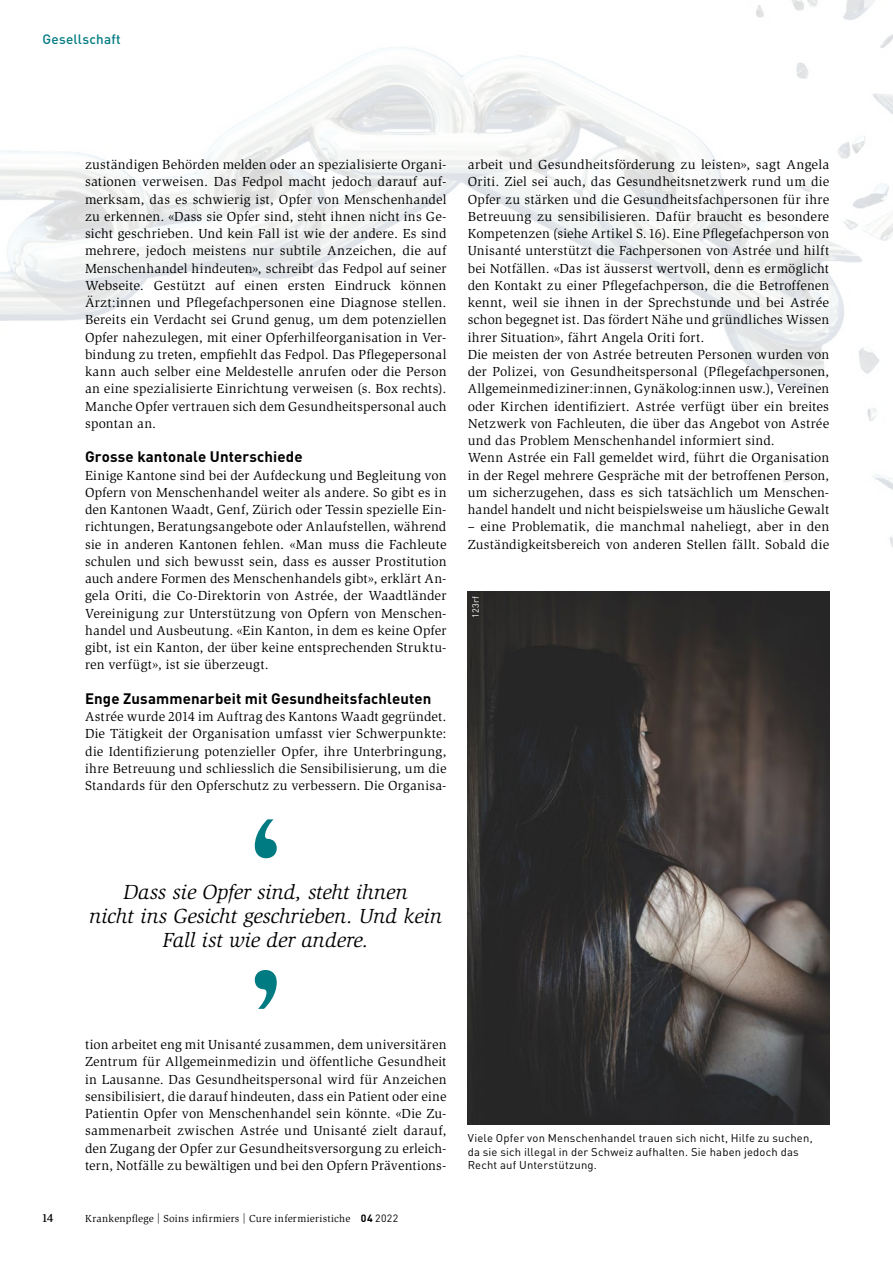
<style>
.page{position:relative;width:893px;height:1263px;background:#fff}
.page>*{position:absolute;margin:0;border:0;box-sizing:border-box;transform-origin:0 0}
.t1{font:italic 21px/24px "Slimbach Std";letter-spacing:-.005em;color:#000;text-align:center}
.t2{font:700 15px "DIN Pro";letter-spacing:.01em;color:#000}
.t3{font:13.5px/17.2px "Slimbach Std";letter-spacing:.015em;color:#000;text-align:justify}
.t4{font:500 13.5px "DIN Pro";letter-spacing:.015em;color:#007b81}
.t5{font:700 12px "Esta Pro";color:#000}
.t6{font:11.25px/13.5px "DIN Pro";letter-spacing:.02em;color:#000}
.t7{font:10.5px "Slimbach Std";letter-spacing:.025em;color:#000}
.t8{font:9px "DIN Pro";letter-spacing:.04em;color:#fff}
.s1{font-family:"DIN Pro";font-weight:700}
.s2{font-family:"DIN Pro"}
</style>
<div class="page">
<img style="left:0;top:0;width:893px;height:698px">
<img style="left:468px;top:591px;width:361px;height:533px">
<svg style="left:255px;top:819px;width:22px;height:39px"></svg>
<svg style="left:255px;top:970px;width:22px;height:39px"></svg>
<p class="t4" style="left:43px;top:30px;width:80px">Gesellschaft</p>
<p class="t3" style="left:85px;top:156px;width:363px">zuständigen Behörden melden oder an spezialisierte Organi&shy;sationen verweisen. Das Fedpol macht jedoch darauf auf&shy;merksam, das es schwierig ist, Opfer von Menschenhandel zu erkennen. «Dass sie Opfer sind, steht ihnen nicht ins Ge&shy;sicht geschrieben. Und kein Fall ist wie der andere. Es sind mehrere, jedoch meistens nur subtile Anzeichen, die auf Menschenhandel hindeuten», schreibt das Fedpol auf seiner Webseite. Gestützt auf einen ersten Eindruck können Ärzt:innen und Pflegefachpersonen eine Diagnose stellen.<br>Bereits ein Verdacht sei Grund genug, um dem potenziellen Opfer nahezulegen, mit einer Opferhilfeorganisation in Ver&shy;bindung zu treten, empfiehlt das Fedpol. Das Pflegepersonal kann auch selber eine Meldestelle anrufen oder die Person an eine spezialisierte Einrichtung verweisen (s. Box rechts).<br>Manche Opfer vertrauen sich dem Gesundheitspersonal auch spontan an.</p>
<p class="t2" style="left:85px;top:447px;width:219px">Grosse kantonale Unterschiede</p>
<p class="t3" style="left:85px;top:467px;width:363px">Einige Kantone sind bei der Aufdeckung und Begleitung von Opfern von Menschenhandel weiter als andere. So gibt es in den Kantonen Waadt, Genf, Zürich oder Tessin spezielle Ein&shy;richtungen, Beratungsangebote oder Anlaufstellen, während sie in anderen Kantonen fehlen. «Man muss die Fachleute schulen und sich bewusst sein, dass es ausser Prostitution auch andere Formen des Menschenhandels gibt», erklärt An&shy;gela Oriti, die Co-Direktorin von Astrée, der Waadtländer Vereinigung zur Unterstützung von Opfern von Menschen&shy;handel und Ausbeutung. «Ein Kanton, in dem es keine Opfer gibt, ist ein Kanton, der über keine entsprechenden Struktu&shy;ren verfügt», ist sie überzeugt.</p>
<p class="t2" style="left:85px;top:688px;width:348px">Enge Zusammenarbeit mit Gesundheitsfachleuten</p>
<p class="t3" style="left:85px;top:708px;width:363px">Astrée wurde 2014 im Auftrag des Kantons Waadt gegründet.<br>Die Tätigkeit der Organisation umfasst vier Schwerpunkte: die Identifizierung potenzieller Opfer, ihre Unterbringung, ihre Betreuung und schliesslich die Sensibilisierung, um die Standards für den Opferschutz zu verbessern. Die Organisa-</p>
<p class="t3" style="left:468px;top:156px;width:363px;text-align:left">arbeit und Gesundheitsförderung zu leisten», sagt Angela Oriti. Ziel sei auch, das Gesundheitsnetzwerk rund um die Opfer zu stärken und die Gesundheitsfachpersonen für ihre Betreuung zu sensibilisieren. Dafür braucht es besondere Kompetenzen (siehe Artikel S.16). Eine Pflegefachperson von Unisanté unterstützt die Fachpersonen von Astrée und hilft bei Notfällen. «Das ist äusserst wertvoll, denn es ermöglicht den Kontakt zu einer Pflegefachperson, die die Betroffenen kennt, weil sie ihnen in der Sprechstunde und bei Astrée schon begegnet ist. Das fördert Nähe und gründliches Wissen ihrer Situation», fährt Angela Oriti fort.<br>Die meisten der von Astrée betreuten Personen wurden von der Polizei, von Gesundheitspersonal (Pflegefachpersonen, Allgemeinmediziner:innen, Gynäkolog:innen usw.), Vereinen oder Kirchen identifiziert. Astrée verfügt über ein breites Netzwerk von Fachleuten, die über das Angebot von Astrée und das Problem Menschenhandel informiert sind.<br>Wenn Astrée ein Fall gemeldet wird, führt die Organisation in der Regel mehrere Gespräche mit der betroffenen Person, um sicherzugehen, dass es sich tatsächlich um Menschen&shy;handel handelt und nicht beispielsweise um häusliche Gewalt</p>
<p class="t3" style="left:468px;top:518px;width:363px">– eine Problematik, die manchmal naheliegt, aber in den<br>Zuständigkeitsbereich von anderen Stellen fällt. Sobald die</p>
<p class="t8" style="left:469px;top:618px;width:23px;rotate:-90deg">123rf</p>
<h1 class="t1" style="left:89px;top:880px;width:355px">Dass sie Opfer sind, steht ihnen<br>nicht ins Gesicht geschrieben. Und kein<br>Fall ist wie der andere.</h1>
<p class="t3" style="left:85px;top:1036px;width:363px">tion arbeitet eng mit Unisanté zusammen, dem universitären Zentrum für Allgemeinmedizin und öffentliche Gesundheit in Lausanne. Das Gesundheitspersonal wird für Anzeichen sensibilisiert, die darauf hindeuten, dass ein Patient oder eine Patientin Opfer von Menschenhandel sein könnte. «Die Zu&shy;sammenarbeit zwischen Astrée und Unisanté zielt darauf, den Zugang der Opfer zur Gesundheitsversorgung zu erleich&shy;tern, Notfälle zu bewältigen und bei den Opfern Präventions-</p>
<p class="t5" style="left:43px;top:1209px;width:12px">14</p>
<p class="t7" style="left:85px;top:1212px;width:315px">Krankenpflege | Soins infirmiers | Cure infermieristiche <span class="s1">04</span> <span class="s2">2022</span></p>
<p class="t6" style="left:468px;top:1131px;width:346px">Viele Opfer von Menschenhandel trauen sich nicht, Hilfe zu suchen, da sie sich illegal in der Schweiz aufhalten. Sie haben jedoch das<br>Recht auf Unterstützung.</p>
</div>
